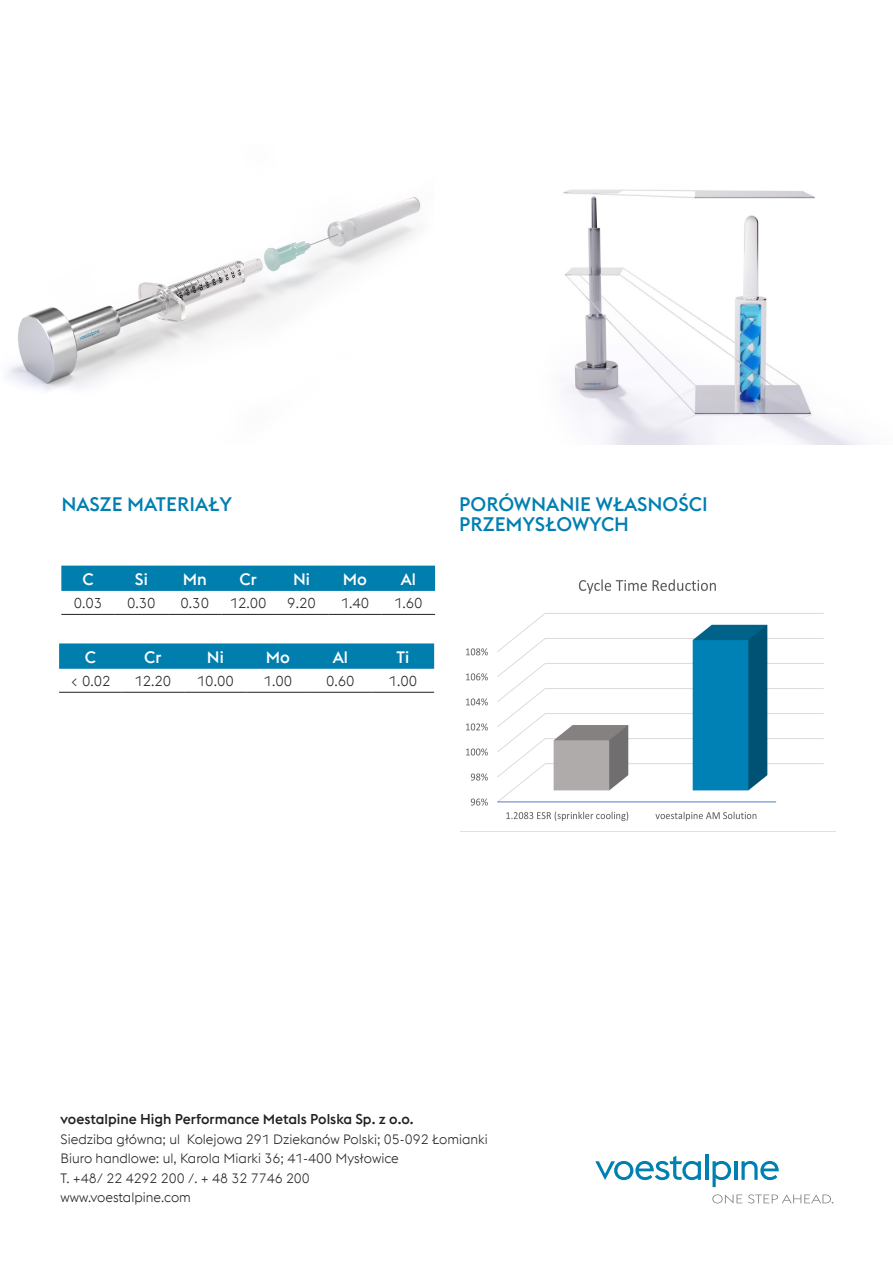
<style>
.page{position:relative;width:893px;height:1263px;background:#fff}
.page>*{position:absolute;margin:0;border:0;box-sizing:border-box;transform-origin:0 0}
.Fließtext_Blocksatz{font:500 19.5px/19.5px "voestalpine";color:#007fb1}
.t1{font:500 16.5px "voestalpine";color:#fff}
.t2{font:300 14.25px "voestalpine";color:#231f20}
.t3{font:500 14.25px "voestalpine";color:#231f20}
.t4{font:300 13.5px/19.5px "voestalpine";color:#231f20}
</style>
<div class="page">
<img style="left:466px;top:579px;width:358px;height:242px">
<div style="left:61px;top:566px;width:374px;height:25px;background:#007fae"></div>
<hr style="left:61px;top:614px;width:54px;height:1px;background:#231f20">
<hr style="left:115px;top:614px;width:53px;height:1px;background:#231f20">
<hr style="left:168px;top:614px;width:53px;height:1px;background:#231f20">
<hr style="left:221px;top:614px;width:54px;height:1px;background:#231f20">
<hr style="left:275px;top:614px;width:53px;height:1px;background:#231f20">
<hr style="left:328px;top:614px;width:54px;height:1px;background:#231f20">
<hr style="left:382px;top:614px;width:53px;height:1px;background:#231f20">
<svg style="left:59px;top:643px;width:375px;height:26px;background:#0682b0"></svg>
<hr style="left:59px;top:692px;width:63px;height:1px;background:#231f20">
<hr style="left:122px;top:692px;width:62px;height:1px;background:#231f20">
<hr style="left:184px;top:692px;width:63px;height:1px;background:#231f20">
<hr style="left:247px;top:692px;width:62px;height:1px;background:#231f20">
<hr style="left:309px;top:692px;width:63px;height:1px;background:#231f20">
<hr style="left:372px;top:692px;width:62px;height:1px;background:#231f20">
<svg style="left:595px;top:1156px;width:106px;height:24px"></svg>
<hr style="left:705px;top:1154px;width:3px;height:26px;background:#007fb1">
<svg style="left:712px;top:1161px;width:19px;height:26px"></svg>
<hr style="left:734px;top:1161px;width:3px;height:19px;background:#007fb1">
<svg style="left:741px;top:1161px;width:38px;height:19px"></svg>
<svg style="left:712px;top:1194px;width:30px;height:9px"></svg>
<svg style="left:748px;top:1194px;width:85px;height:9px"></svg>
<img style="left:563px;top:189px;width:297px;height:255px">
<img style="left:7px;top:197px;width:414px;height:194px">
<p class="Fließtext_Blocksatz" style="left:61px;top:494px;width:172px">NASZE MATERIAŁY</p>
<p class="Fließtext_Blocksatz" style="left:459px;top:494px;width:250px">PORÓWNANIE WŁASNOŚCI<br>PRZEMYSŁOWYCH</p>
<p class="t1" style="left:82px;top:569px;width:13px">C</p>
<p class="t1" style="left:135px;top:569px;width:14px">Si</p>
<p class="t1" style="left:183px;top:569px;width:26px">Mn</p>
<p class="t1" style="left:240px;top:569px;width:19px">Cr</p>
<p class="t1" style="left:293px;top:569px;width:18px">Ni</p>
<p class="t1" style="left:343px;top:569px;width:26px">Mo</p>
<p class="t1" style="left:401px;top:569px;width:17px">Al</p>
<p class="t2" style="left:74px;top:595px;width:30px">0.03</p>
<p class="t2" style="left:127px;top:595px;width:30px">0.30</p>
<p class="t2" style="left:181px;top:595px;width:30px">0.30</p>
<p class="t2" style="left:230px;top:595px;width:38px">12.00</p>
<p class="t2" style="left:287px;top:595px;width:30px">9.20</p>
<p class="t2" style="left:341px;top:595px;width:30px">1.40</p>
<p class="t2" style="left:394px;top:595px;width:30px">1.60</p>
<p class="t1" style="left:85px;top:647px;width:13px">C</p>
<p class="t1" style="left:144px;top:647px;width:19px">Cr</p>
<p class="t1" style="left:207px;top:647px;width:18px">Ni</p>
<p class="t1" style="left:266px;top:647px;width:26px">Mo</p>
<p class="t1" style="left:333px;top:647px;width:17px">Al</p>
<p class="t1" style="left:397px;top:647px;width:14px">Ti</p>
<p class="t2" style="left:70px;top:673px;width:42px">&lt; 0.02</p>
<p class="t2" style="left:134px;top:673px;width:38px">12.20</p>
<p class="t2" style="left:197px;top:673px;width:38px">10.00</p>
<p class="t2" style="left:264px;top:673px;width:30px">1.00</p>
<p class="t2" style="left:326px;top:673px;width:30px">0.60</p>
<p class="t2" style="left:389px;top:673px;width:30px">1.00</p>
<p class="t3" style="left:61px;top:1110px;width:355px">voestalpine High Performance Metals Polska Sp. z o.o.</p>
<p class="t4" style="left:61px;top:1129px;width:429px">Siedziba główna; ul Kolejowa 291 Dziekanów Polski; 05-092 Łomianki Biuro handlowe: ul, Karola Miarki 36; 41-400 Mysłowice<br>T. +48/ 22 4292 200 /. + 48 32 7746 200<br>www.voestalpine.com</p>
</div>
